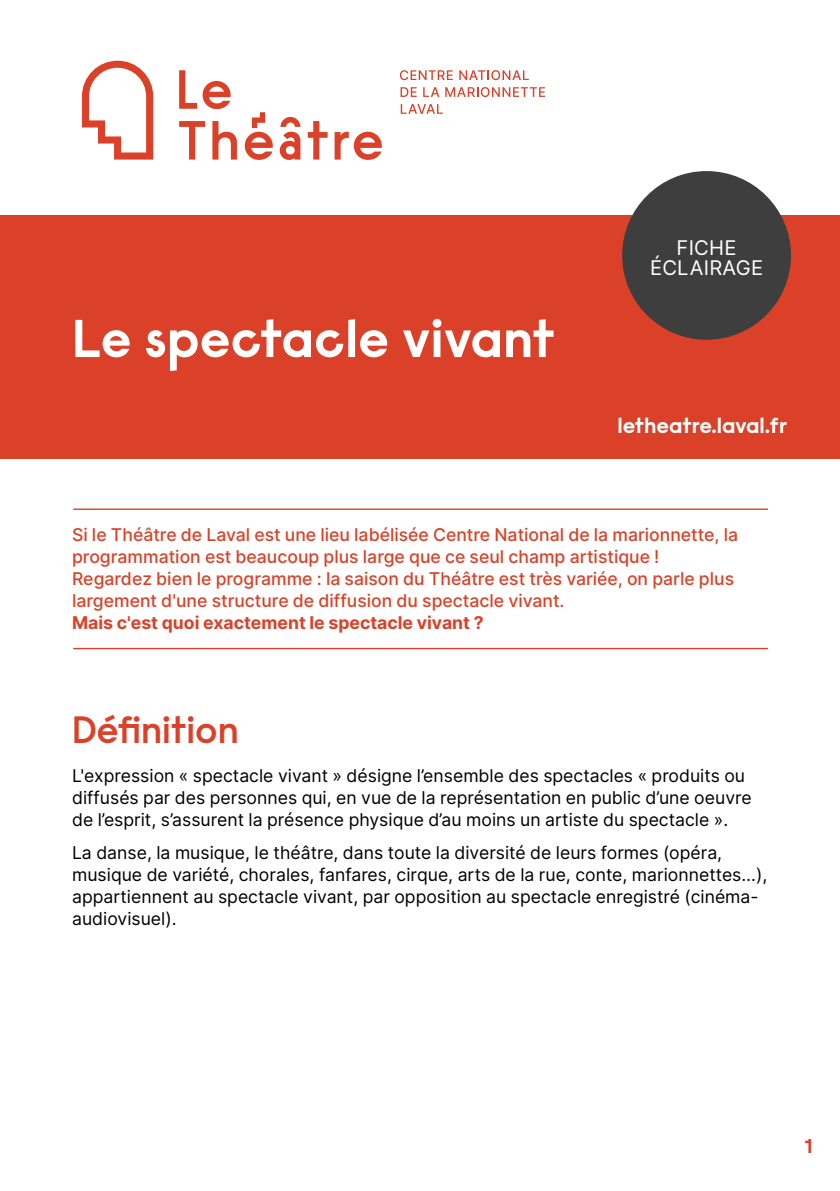
<style>
.page{position:relative;width:840px;height:1191px;background:#fff}
.page>*{position:absolute;margin:0;border:0;box-sizing:border-box;transform-origin:0 0}
.Titre_couv{font:700 53px "Raisonne Pro";color:#fff}
.Labeur{font:600 38px "Raisonne Pro";color:#da4128}
.t1{font:700 21.8px "Raisonne Pro";color:#fff}
.t2{font:20.2px "Inter";letter-spacing:.01em;color:#fff}
.t3{font:700 20px "Raisonne Pro";color:#da4128}
.Labeur-2{font:17.6px/22px "Inter";color:#000}
.Intro2{font:500 17.6px/22px "Inter";color:#da4128}
.s1{font-weight:700}
</style>
<div class="page">
<div style="left:0;top:215px;width:839px;height:244px;background:#da4128"></div>
<svg style="left:400px;top:70px;width:52px;height:10px"></svg>
<svg style="left:459px;top:70px;width:69px;height:10px"></svg>
<svg style="left:400px;top:87px;width:16px;height:10px"></svg>
<svg style="left:423px;top:87px;width:16px;height:10px"></svg>
<svg style="left:445px;top:87px;width:99px;height:10px"></svg>
<svg style="left:400px;top:104px;width:42px;height:10px"></svg>
<svg style="left:179px;top:70px;width:51px;height:39px"></svg>
<svg style="left:179px;top:121px;width:26px;height:39px"></svg>
<svg style="left:212px;top:121px;width:25px;height:39px"></svg>
<svg style="left:307px;top:121px;width:20px;height:39px"></svg>
<svg style="left:82px;top:61px;width:71px;height:99px"></svg>
<svg style="left:245px;top:112px;width:27px;height:48px"></svg>
<svg style="left:279px;top:117px;width:21px;height:43px"></svg>
<svg style="left:334px;top:132px;width:47px;height:28px"></svg>
<hr style="left:73px;top:508px;width:694px;height:2px;background:#da4128">
<hr style="left:73px;top:648px;width:694px;height:1px;background:#da4128">
<div style="left:621px;top:171px;width:169px;height:169px;background:#3f3e3e;border-radius:50%"></div>
<p class="Titre_couv" style="left:72px;top:303px;width:483px">Le spectacle vivant</p>
<p class="t2" style="left:676px;top:233px;width:61px">FICHE</p>
<p class="t2" style="left:649px;top:253px;width:114px">ÉCLAIRAGE</p>
<p class="t1" style="left:617px;top:411px;width:171px">letheatre.laval.fr</p>
<p class="Intro2" style="left:72px;top:523px;width:667px">Si le Théâtre de Laval est une lieu labélisée Centre National de la marionnette, la programmation est beaucoup plus large que ce seul champ artistique !<br>Regardez bien le programme : la saison du Théâtre est très variée, on parle plus largement d'une structure de diffusion du spectacle vivant.<br><span class="s1">Mais c'est quoi exactement le spectacle vivant ?</span></p>
<p class="Labeur" style="left:72px;top:705px;width:168px">Définition</p>
<p class="Labeur-2" style="left:72px;top:765px;width:680px">L'expression « spectacle vivant » désigne l’ensemble des spectacles « produits ou diffusés par des personnes qui, en vue de la représentation en public d’une oeuvre de l’esprit, s’assurent la présence physique d’au moins un artiste du spectacle ».</p>
<p class="Labeur-2" style="left:72px;top:842px;width:696px">La danse, la musique, le théâtre, dans toute la diversité de leurs formes (opéra, musique de variété, chorales, fanfares, cirque, arts de la rue, conte, marionnettes…), appartiennent au spectacle vivant, par opposition au spectacle enregistré (cinéma&shy;audiovisuel).</p>
<p class="t3" style="left:804px;top:1133px;width:9px">1</p>
</div>
